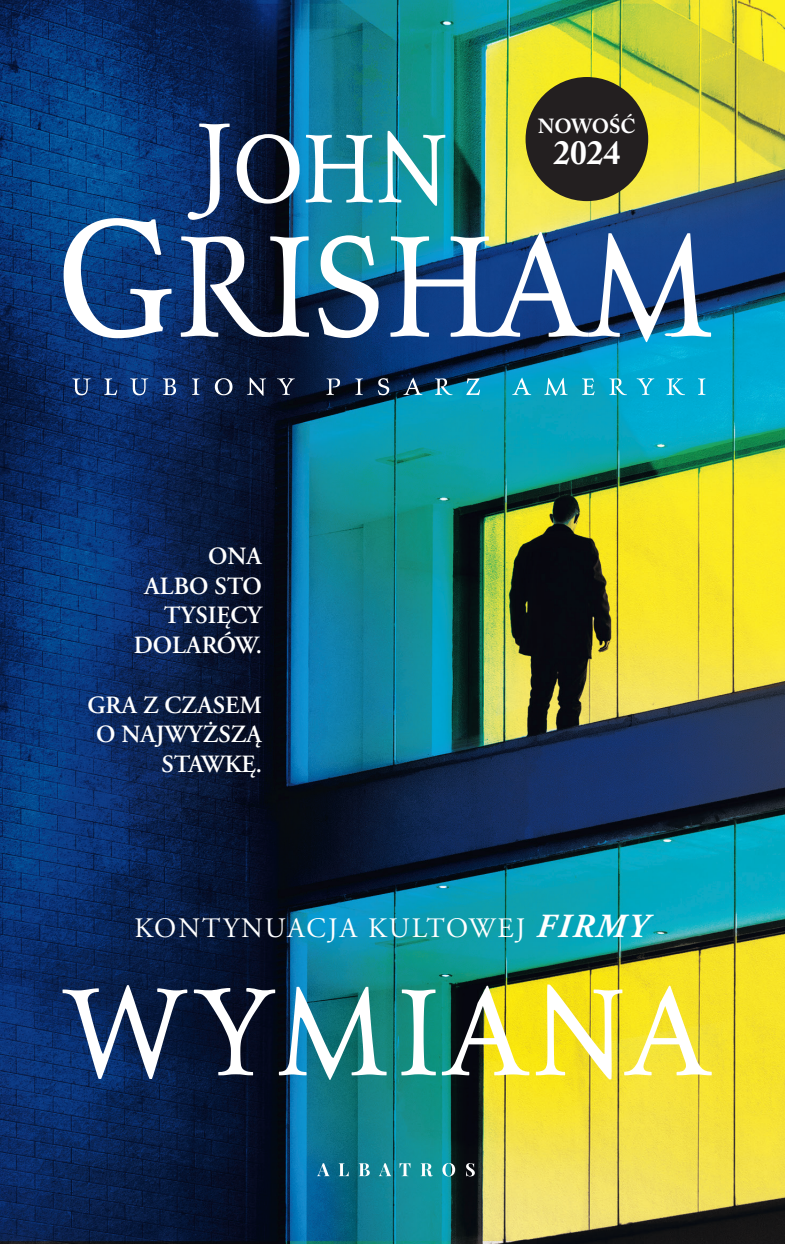
<style>
.page{position:relative;width:785px;height:1244px;background:#fff}
.page>*{position:absolute;margin:0;border:0;box-sizing:border-box;transform-origin:0 0}
.t1{font:150.75px "Charpentier Renaissance Reduced N";letter-spacing:.075em;color:#fff;scale:.89 1}
.t2{font:700 33.75px "Adobe Caslon Pro";color:#fff}
.t3{font:28.12px "Adobe Garamond Pro";letter-spacing:.075em;color:#fff}
.t4{font:600 24.75px/29.7px "Adobe Garamond Pro";color:#fff;text-align:right}
.t5{font:700 20.25px "Adobe Caslon Pro";color:#fff}
.s1{font-weight:700;font-style:italic;font-size:33.75px}
</style>
<div class="page">
<img style="left:0;top:0;width:784px;height:1244px">
<svg style="left:317px;top:1163px;width:12px;height:13px"></svg>
<svg style="left:339px;top:1163px;width:10px;height:13px"></svg>
<svg style="left:359px;top:1163px;width:11px;height:13px"></svg>
<svg style="left:379px;top:1163px;width:12px;height:13px"></svg>
<svg style="left:399px;top:1163px;width:11px;height:13px"></svg>
<svg style="left:420px;top:1163px;width:13px;height:13px"></svg>
<svg style="left:442px;top:1163px;width:13px;height:13px"></svg>
<svg style="left:466px;top:1163px;width:8px;height:13px"></svg>
<svg style="left:64px;top:218px;width:108px;height:120px"></svg>
<svg style="left:181px;top:236px;width:128px;height:101px"></svg>
<svg style="left:318px;top:235px;width:60px;height:103px"></svg>
<svg style="left:390px;top:232px;width:321px;height:110px"></svg>
<svg style="left:188px;top:124px;width:41px;height:96px"></svg>
<svg style="left:236px;top:134px;width:63px;height:70px"></svg>
<svg style="left:305px;top:131px;width:140px;height:75px"></svg>
<svg style="left:72px;top:377px;width:633px;height:19px"></svg>
<div style="left:525px;top:77px;width:123px;height:124px;background:#231f20;border-radius:50%"></div>
<p class="t4" style="left:134px;top:541px;width:130px">ONA<br>ALBO STO<br>TYSIĘCY<br>DOLARÓW.</p>
<p class="t4" style="left:87px;top:690px;width:176px">GRA Z CZASEM<br>O NAJWYŻSZĄ<br>STAWKĘ.</p>
<p class="t5" style="left:538px;top:114px;width:99px">NOWOŚĆ</p>
<p class="t2" style="left:553px;top:133px;width:68px">2024</p>
<p class="t3" style="left:134px;top:911px;width:514px">KONTYNUACJA KULTOWEJ <span class="s1">FIRMY</span></p>
<p class="t1" style="left:74px;top:972px;width:716px">WYMIANA</p>
</div>
